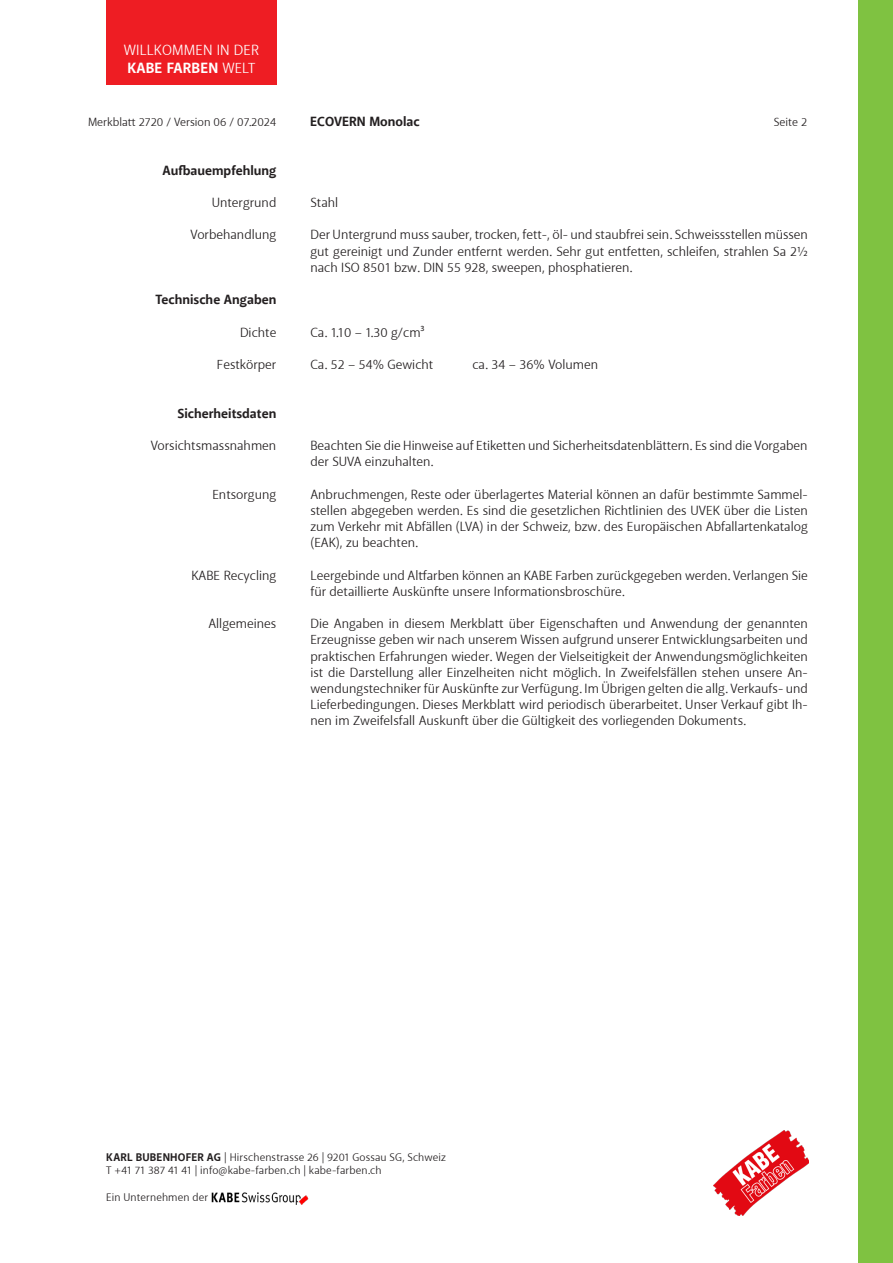
<style>
.page{position:relative;width:893px;height:1263px;background:#fff}
.page>*{position:absolute;margin:0;border:0;box-sizing:border-box;transform-origin:0 0}
.t1{font:15px/18px "Akagi Pro";letter-spacing:.01em;color:#fff}
.Text{font:13.5px/16.2px "Akagi Pro";color:#231f20;text-align:justify}
.Absatzformat_1{font:13.5px/16.2px "Akagi Pro";color:#231f20;text-align:justify}
.Titel{font:700 13.5px "Akagi Pro";color:#231f20}
.t2{font:12px "Akagi Pro";color:#231f20}
.t3{font:11.25px/13.5px "Akagi Pro";letter-spacing:.01em;color:#231f20}
.s1{font-weight:700}
</style>
<div class="page">
<img style="left:714px;top:1130px;width:95px;height:85px">
<div style="left:106px;top:0;width:170px;height:85px;background:#ee1d23"></div>
<img style="left:211px;top:1193px;width:97px;height:11px">
<div style="left:859px;top:0;width:34px;height:1263px;background:#7fc241"></div>
<p class="t1" style="left:124px;top:41px;width:137px">WILLKOMMEN IN DER<br><span class="s1">KABE FARBEN</span> WELT</p>
<p class="t2" style="left:88px;top:115px;width:190px">Merkblatt 2720 / Version 06 / 07.2024</p>
<p class="Titel" style="left:310px;top:113px;width:111px">ECOVERN Monolac</p>
<p class="t2" style="left:774px;top:114px;width:35px">Seite 2</p>
<p class="Titel" style="left:162px;top:162px;width:115px">Aufbauempfehlung</p>
<p class="Absatzformat_1" style="left:212px;top:195px;width:66px">Untergrund</p>
<p class="Absatzformat_1" style="left:191px;top:227px;width:87px">Vorbehandlung</p>
<p class="Text" style="left:310px;top:195px;width:29px">Stahl</p>
<p class="Text" style="left:310px;top:227px;width:499px">Der Untergrund muss sauber, trocken, fett-, öl- und staubfrei sein. Schweissstellen müssen gut gereinigt und Zunder entfernt werden. Sehr gut entfetten, schleifen, strahlen Sa 2½ nach ISO 8501 bzw. DIN 55 928, sweepen, phosphatieren.</p>
<p class="Titel" style="left:155px;top:291px;width:122px">Technische Angaben</p>
<p class="Absatzformat_1" style="left:240px;top:324px;width:38px">Dichte</p>
<p class="Absatzformat_1" style="left:217px;top:357px;width:61px">Festkörper</p>
<p class="Titel" style="left:177px;top:405px;width:100px">Sicherheitsdaten</p>
<p class="Absatzformat_1" style="left:151px;top:438px;width:127px">Vorsichtsmassnahmen</p>
<p class="Absatzformat_1" style="left:212px;top:486px;width:65px">Entsorgung</p>
<p class="Absatzformat_1" style="left:191px;top:567px;width:86px">KABE Recycling</p>
<p class="Absatzformat_1" style="left:208px;top:616px;width:69px">Allgemeines</p>
<p class="Text" style="left:310px;top:324px;width:116px">Ca. 1.10 – 1.30 g/cm³</p>
<p class="Text" style="left:310px;top:357px;width:124px">Ca. 52 – 54% Gewicht</p>
<p class="Text" style="left:472px;top:357px;width:127px">ca. 34 – 36% Volumen</p>
<p class="Text" style="left:310px;top:438px;width:499px">Beachten Sie die Hinweise auf Etiketten und Sicherheitsdatenblättern. Es sind die Vorgaben der SUVA einzuhalten.</p>
<p class="Text" style="left:310px;top:486px;width:499px">Anbruchmengen, Reste oder überlagertes Material können an dafür bestimmte Sammel&shy;stellen abgegeben werden. Es sind die gesetzlichen Richtlinien des UVEK über die Listen zum Verkehr mit Abfällen (LVA) in der Schweiz, bzw. des Europäischen Abfallartenkatalog (EAK), zu beachten.</p>
<p class="Text" style="left:310px;top:567px;width:499px">Leergebinde und Altfarben können an KABE Farben zurückgegeben werden. Verlangen Sie für detaillierte Auskünfte unsere Informationsbroschüre.</p>
<p class="Absatzformat_1" style="left:310px;top:616px;width:499px">Die Angaben in diesem Merkblatt über Eigenschaften und Anwendung der genannten Erzeugnisse geben wir nach unserem Wissen aufgrund unserer Entwicklungsarbeiten und praktischen Erfahrungen wieder. Wegen der Vielseitigkeit der Anwendungsmöglichkeiten ist die Darstellung aller Einzelheiten nicht möglich. In Zweifelsfällen stehen unsere An&shy;wendungstechniker für Auskünfte zur Verfügung. Im Übrigen gelten die allg. Verkaufs- und Lieferbedingungen. Dieses Merkblatt wird periodisch überarbeitet. Unser Verkauf gibt Ih&shy;nen im Zweifelsfall Auskunft über die Gültigkeit des vorliegenden Dokuments.</p>
<p class="t3" style="left:106px;top:1150px;width:341px"><span class="s1">KARL BUBENHOFER AG</span> | Hirschenstrasse 26 | 9201 Gossau SG, Schweiz<br>T +41 71 387 41 41 | info@kabe-farben.ch | kabe-farben.ch</p>
<p class="t3" style="left:106px;top:1191px;width:103px">Ein Unternehmen der</p>
</div>
